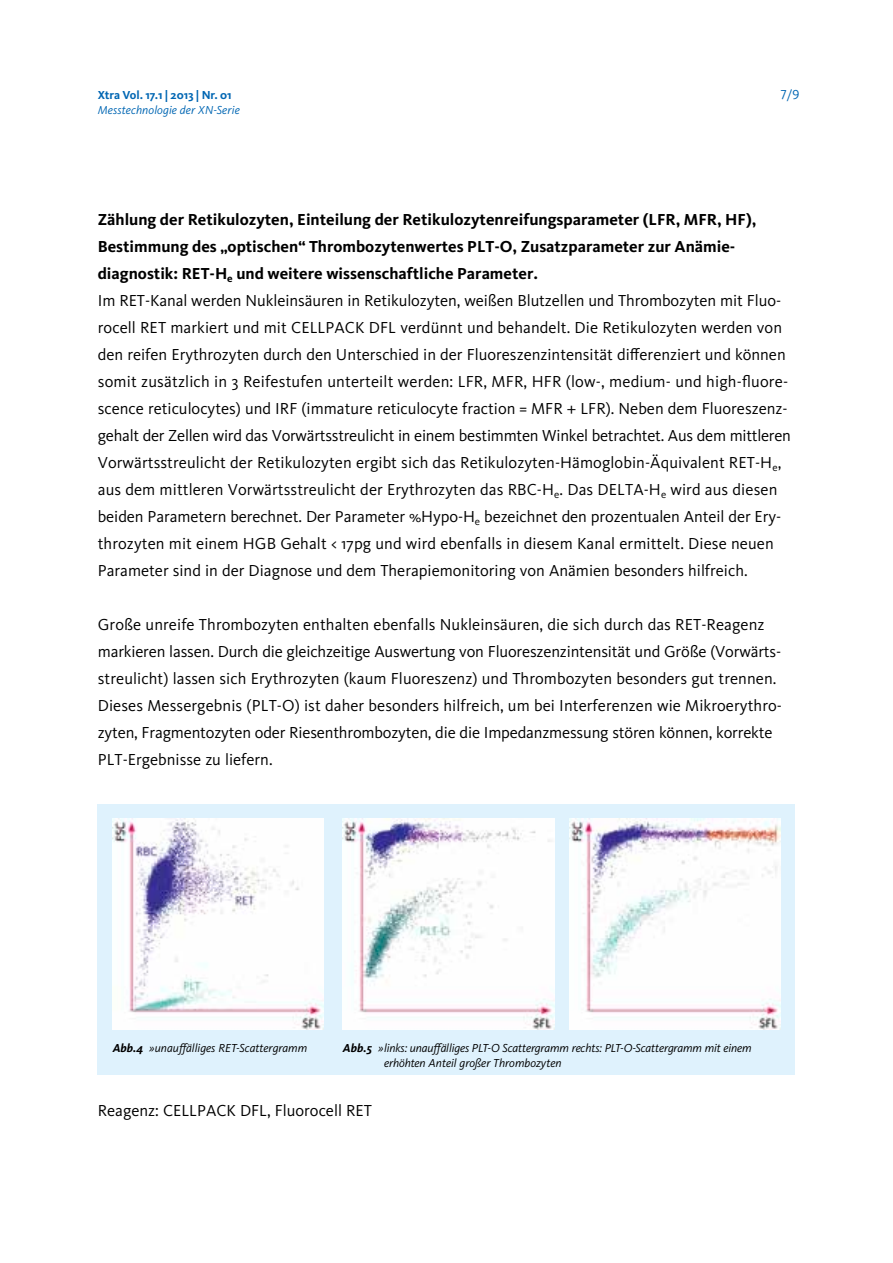
<style>
.page{position:relative;width:893px;height:1263px;background:#fff}
.page>*{position:absolute;margin:0;border:0;box-sizing:border-box;transform-origin:0 0}
.t1{font:16.5px/27px "Kievit Pro";color:#000}
.t2{font:13.5px "Kievit Pro";color:#0066b3}
.t3{font:italic 12px/15px "Kievit Pro";letter-spacing:-.01em;color:#000}
.t4{font:italic 12px "Kievit Pro";letter-spacing:.01em;color:#0066b3}
.t5{font:700 12px "Kievit Pro";color:#0066b3}
.s1{font-weight:700}
</style>
<div class="page">
<div style="left:98px;top:804px;width:697px;height:270px;background:#dff2fd"></div>
<img style="left:113px;top:818px;width:211px;height:211px">
<img style="left:343px;top:818px;width:211px;height:211px">
<img style="left:569px;top:818px;width:211px;height:211px">
<p class="t5" style="left:98px;top:87px;width:135px">Xtra Vol. 17.1 | 2013 | Nr. 01</p>
<p class="t4" style="left:98px;top:102px;width:144px">Messtechnologie der XN-Serie</p>
<p class="t2" style="left:781px;top:86px;width:20px">7/9</p>
<p class="t1" style="left:98px;top:206px;width:695px"><span class="s1">Zählung der Retikulozyten, Einteilung der Retikulozytenreifungsparameter (LFR, MFR, HF), Bestimmung des „optischen“ Thrombozytenwertes PLT-O, Zusatzparameter zur Anämie&shy;diagnostik: RET-H</span><sub>e</sub> <span class="s1">und weitere wissenschaftliche Parameter.<br></span>Im RET-Kanal werden Nukleinsäuren in Retikulozyten, weißen Blutzellen und Thrombozyten mit Fluo&shy;rocell RET markiert und mit CELLPACK DFL verdünnt und behandelt. Die Retikulozyten werden von den reifen Erythrozyten durch den Unterschied in der Fluoreszenzintensität differenziert und können somit zusätzlich in 3 Reifestufen unterteilt werden: LFR, MFR, HFR (low-, medium- und high-fluore&shy;scence reticulocytes) und IRF (immature reticulocyte fraction = MFR + LFR). Neben dem Fluoreszenz&shy;gehalt der Zellen wird das Vorwärtsstreulicht in einem bestimmten Winkel betrachtet. Aus dem mittleren Vorwärtsstreulicht der Retikulozyten ergibt sich das Retikulozyten-Hämoglobin-Äquivalent RET-H<sub>e</sub>, aus dem mittleren Vorwärtsstreulicht der Erythrozyten das RBC-H<sub>e</sub>. Das DELTA-H<sub>e</sub> wird aus diesen beiden Parametern berechnet. Der Parameter %Hypo-H<sub>e</sub> bezeichnet den prozentualen Anteil der Ery&shy;throzyten mit einem HGB Gehalt &lt; 17pg und wird ebenfalls in diesem Kanal ermittelt. Diese neuen Parameter sind in der Diagnose und dem Therapiemonitoring von Anämien besonders hilfreich.</p>
<p class="t1" style="left:98px;top:611px;width:686px">Große unreife Thrombozyten enthalten ebenfalls Nukleinsäuren, die sich durch das RET-Reagenz markieren lassen. Durch die gleichzeitige Auswertung von Fluoreszenzintensität und Größe (Vorwärts&shy;streulicht) lassen sich Erythrozyten (kaum Fluoreszenz) und Thrombozyten besonders gut trennen.<br>Dieses Messergebnis (PLT-O) ist daher besonders hilfreich, um bei Interferenzen wie Mikroerythro&shy;zyten, Fragmentozyten oder Riesenthrombozyten, die die Impedanzmessung stören können, korrekte PLT-Ergebnisse zu liefern.</p>
<p class="t3" style="left:113px;top:1040px;width:196px"><span class="s1">Abb.4</span> »unauffälliges RET-Scattergramm</p>
<p class="t3" style="left:384px;top:1040px;width:369px;text-indent:-41px"><span class="s1">Abb.5</span> »links: unauffälliges PLT-O Scattergramm rechts: PLT-O-Scattergramm mit einem erhöhten Anteil großer Thrombozyten</p>
<p class="t1" style="left:98px;top:1097px;width:276px">Reagenz: CELLPACK DFL, Fluorocell RET</p>
</div>
